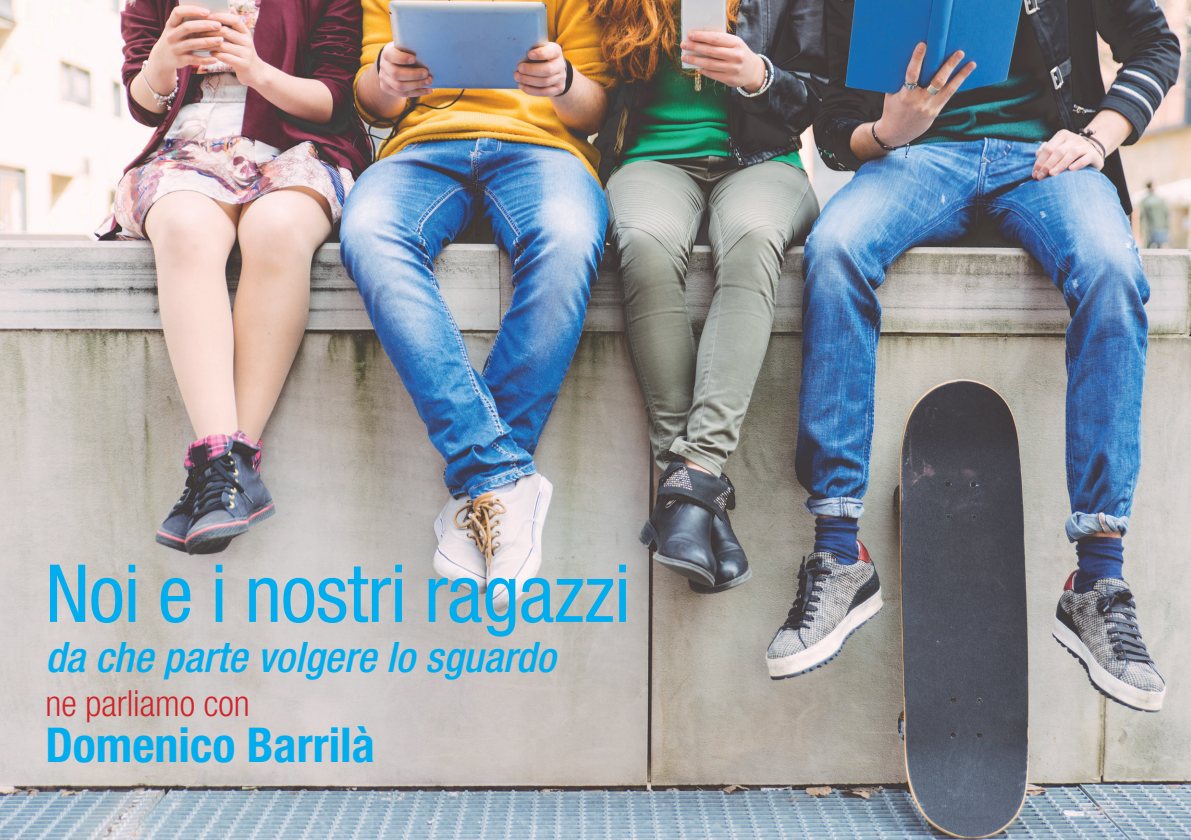
<style>
.page{position:relative;width:1191px;height:840px;background:#fff}
.page>*{position:absolute;margin:0;border:0;box-sizing:border-box;transform-origin:0 0}
.t1{font:condensed 80px "Helvetica Neue LT Std";letter-spacing:-.01em;color:#00aeef}
.t2{font:700 condensed 48px "Helvetica Neue LT Std";color:#00aeef}
.t3{font:italic 500 condensed 42px "Helvetica Neue LT Std";color:#00aeef}
.t4{font:300 condensed 36px "Helvetica Neue LT Std";color:#d1232a}
</style>
<div class="page">
<img style="left:0;top:0;width:1191px;height:839px">
<h1 class="t1" style="left:45px;top:547px;width:587px">Noi e i nostri ragazzi</h1>
<p class="t3" style="left:45px;top:632px;width:511px">da che parte volgere lo sguardo</p>
<p class="t4" style="left:45px;top:682px;width:206px">ne parliamo con</p>
<p class="t2" style="left:45px;top:715px;width:331px">Domenico Barrilà</p>
</div>
